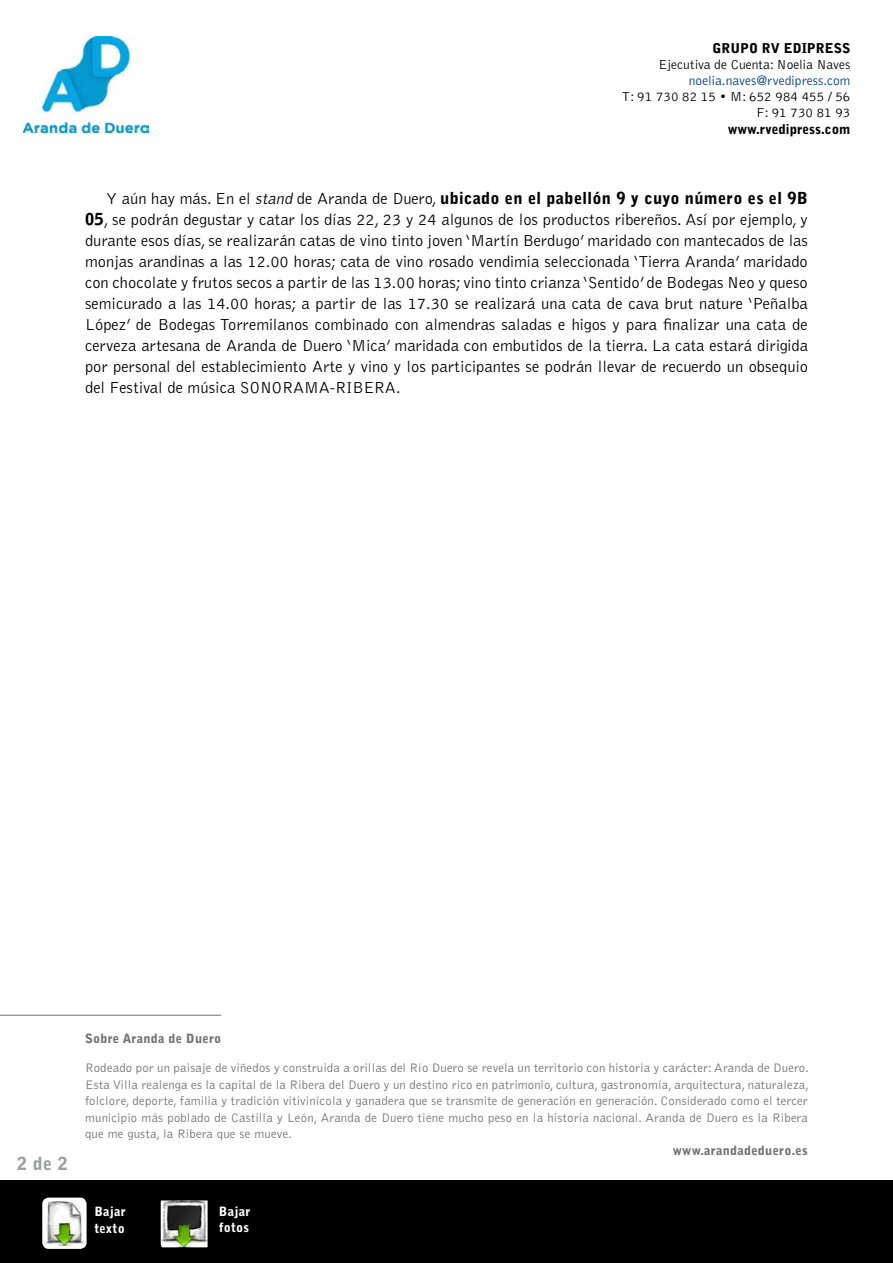
<style>
.page{position:relative;width:893px;height:1263px;background:#fff}
.page>*{position:absolute;margin:0;border:0;box-sizing:border-box;transform-origin:0 0}
.t1{font:900 18px "Bell Gothic";color:#9c9e9f}
.t2{font:300 16.5px/21px "Bell Gothic";color:#000;text-align:justify}
.t3{font:300 13.5px/16.2px "Bell Gothic";color:#000;text-align:right}
.t4{font:900 13.5px "Bell Gothic";color:#000}
.t5{font:300 13.5px "Bell Gothic";color:#003882}
.t6{font:300 12.75px/16.5px "Bell Gothic";letter-spacing:.015em;color:#707172;text-align:justify}
.t7{font:900 12.75px "Bell Gothic";letter-spacing:.02em;color:#707172}
.t8{font:900 12.75px/16.5px "Bell Gothic";letter-spacing:.02em;color:#fff}
.s1{font-style:italic}
.s2{font-weight:900}
</style>
<div class="page">
<div style="left:0;top:1180px;width:893px;height:83px;background:#000"></div>
<div style="left:43px;top:1197px;width:43px;height:52px;background:#fff;border-radius:6px"></div>
<img style="left:45px;top:1201px;width:40px;height:44px">
<img style="left:161px;top:1200px;width:47px;height:47px">
<hr style="left:0;top:1015px;width:221px;height:1px;background:#707172">
<img style="left:23px;top:36px;width:126px;height:97px">
<p class="t4" style="left:712px;top:40px;width:139px">GRUPO RV EDIPRESS</p>
<p class="t3" style="left:658px;top:57px;width:194px">Ejecutiva de Cuenta: Noelia Naves</p>
<p class="t5" style="left:689px;top:73px;width:163px">noelia.naves@rvedipress.com</p>
<p class="t3" style="left:622px;top:89px;width:230px">T: 91 730 82 15 • M: 652 984 455 / 56<br>F: 91 730 81 93</p>
<p class="t4" style="left:728px;top:121px;width:124px">www.rvedipress.com</p>
<p class="t2" style="left:85px;top:188px;width:724px;text-indent:21px">Y aún hay más. En el <span class="s1">stand</span> de Aranda de Duero, <span class="s2">ubicado en el pabellón 9 y cuyo número es el 9B 05</span>, se podrán degustar y catar los días 22, 23 y 24 algunos de los productos ribereños. Así por ejemplo, y durante esos días, se realizarán catas de vino tinto joven ‘Martín Berdugo’ maridado con mantecados de las monjas arandinas a las 12.00 horas; cata de vino rosado vendimia seleccionada ‘Tierra Aranda’ maridado con chocolate y frutos secos a partir de las 13.00 horas; vino tinto crianza ‘Sentido’ de Bodegas Neo y queso semicurado a las 14.00 horas; a partir de las 17.30 se realizará una cata de cava brut nature ‘Peñalba López’ de Bodegas Torremilanos combinado con almendras saladas e higos y para finalizar una cata de cerveza artesana de Aranda de Duero ‘Mica’ maridada con embutidos de la tierra. La cata estará dirigida por personal del establecimiento Arte y vino y los participantes se podrán llevar de recuerdo un obsequio del Festival de música SONORAMA-RIBERA.</p>
<p class="t1" style="left:17px;top:1153px;width:52px">2 de 2</p>
<p class="t7" style="left:85px;top:1031px;width:138px">Sobre Aranda de Duero</p>
<p class="t6" style="left:85px;top:1060px;width:725px">Rodeado por un paisaje de viñedos y construida a orillas del Río Duero se revela un territorio con historia y carácter: Aranda de Duero.<br>Esta Villa realenga es la capital de la Ribera del Duero y un destino rico en patrimonio, cultura, gastronomía, arquitectura, naturaleza, folclore, deporte, familia y tradición vitivinícola y ganadera que se transmite de generación en generación. Considerado como el tercer municipio más poblado de Castilla y León, Aranda de Duero tiene mucho peso en la historia nacional. Aranda de Duero es la Ribera que me gusta, la Ribera que se mueve.</p>
<p class="t7" style="left:673px;top:1142px;width:137px">www.arandadeduero.es</p>
<p class="t8" style="left:94px;top:1204px;width:33px">Bajar texto</p>
<p class="t8" style="left:219px;top:1203px;width:33px">Bajar fotos</p>
</div>
